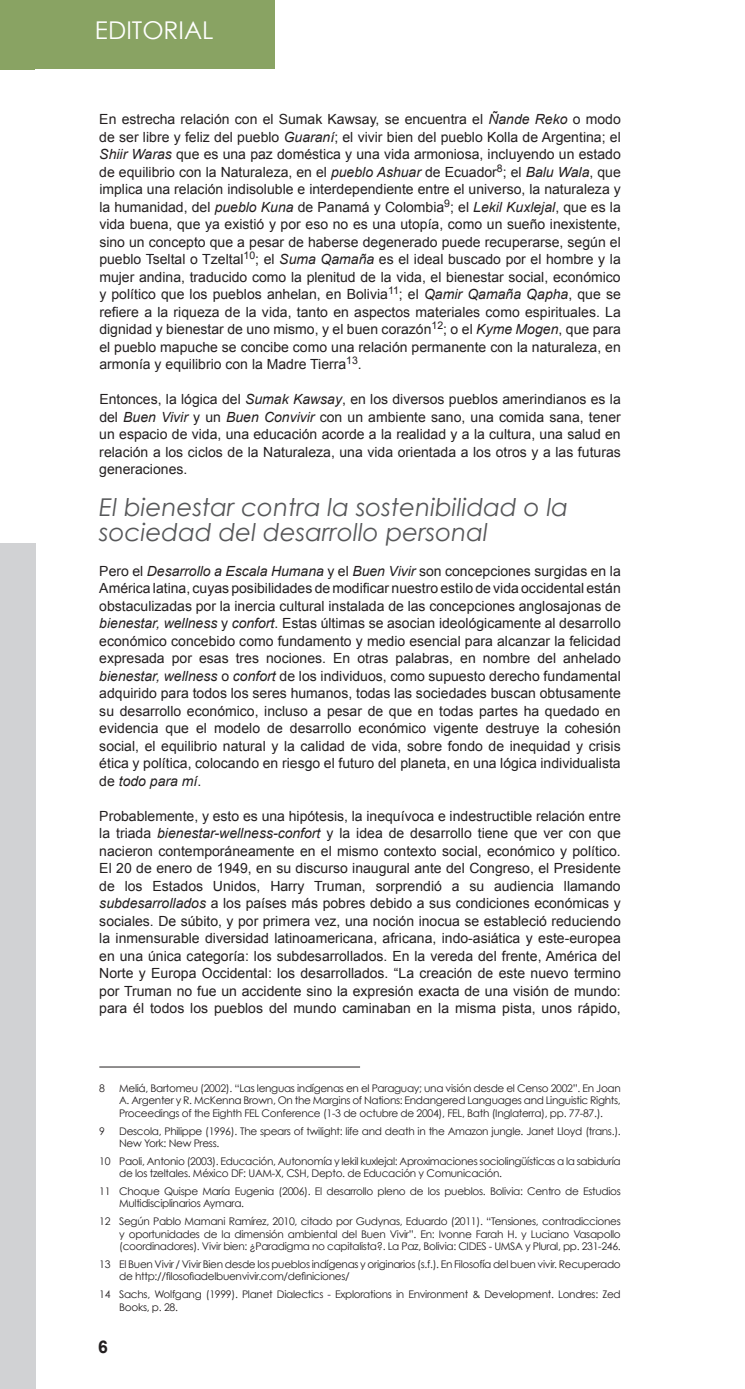
<style>
.page{position:relative;width:745px;height:1389px;background:#fff}
.page>*{position:absolute;margin:0;border:0;box-sizing:border-box;transform-origin:0 0}
.subtitulo_2{font:italic 24.5px/24.5px "Century Gothic";color:#57585a}
.t1{font:24.5px "Century Gothic";color:#fff}
.t2{font:700 17.5px "Arial";color:#231f20}
.contenidos{font:14px/17.5px "Arial";color:#231f20;text-align:justify}
.nota_pie_de_pagina{font:10.5px/12.6px "Century Gothic";letter-spacing:-.03em;color:#231f20}
.s1{font-style:italic}
</style>
<div class="page">
<div style="left:0;top:543px;width:36px;height:846px;background:#d1d2d4"></div>
<div style="left:0;top:0;width:274px;height:69px;background:#89a363"></div>
<hr style="left:99px;top:1067px;width:261px;height:1px;background:#231f20">
<p class="t1" style="left:95px;top:15px;width:120px">EDITORIAL</p>
<p class="contenidos" style="left:99px;top:111px;width:522px">En estrecha relación con el Sumak Kawsay, se encuentra el <span class="s1">Ñande Reko</span> o modo de ser libre y feliz del pueblo <span class="s1">Guaraní</span>; el vivir bien del pueblo Kolla de Argentina; el <span class="s1">Shiir Waras</span> que es una paz doméstica y una vida armoniosa, incluyendo un estado de equilibrio con la Naturaleza, en el <span class="s1">pueblo Ashuar</span> de Ecuador<sup>8</sup>; el <span class="s1">Balu Wala</span>, que implica una relación indisoluble e interdependiente entre el universo, la naturaleza y la humanidad, del <span class="s1">pueblo Kuna</span> de Panamá y Colombia<sup>9</sup>; el <span class="s1">Lekil Kuxlejal</span>, que es la vida buena, que ya existió y por eso no es una utopía, como un sueño inexistente, sino un concepto que a pesar de haberse degenerado puede recuperarse, según el pueblo Tseltal o Tzeltal<sup>10</sup>; el <span class="s1">Suma Qamaña</span> es el ideal buscado por el hombre y la mujer andina, traducido como la plenitud de la vida, el bienestar social, económico y político que los pueblos anhelan, en Bolivia<sup>11</sup>; el <span class="s1">Qamir Qamaña Qapha</span>, que se refiere a la riqueza de la vida, tanto en aspectos materiales como espirituales. La dignidad y bienestar de uno mismo, y el buen corazón<sup>12</sup>; o el <span class="s1">Kyme Mogen</span>, que para el pueblo mapuche se concibe como una relación permanente con la naturaleza, en armonía y equilibrio con la Madre Tierra<sup>13</sup>.</p>
<p class="contenidos" style="left:99px;top:391px;width:522px">Entonces, la lógica del <span class="s1">Sumak Kawsay</span>, en los diversos pueblos amerindianos es la del <span class="s1">Buen Vivir</span> y un <span class="s1">Buen Convivir</span> con un ambiente sano, una comida sana, tener un espacio de vida, una educación acorde a la realidad y a la cultura, una salud en relación a los ciclos de la Naturaleza, una vida orientada a los otros y a las futuras generaciones.</p>
<p class="subtitulo_2" style="left:99px;top:495px;width:470px">El bienestar contra la sostenibilidad o la sociedad del desarrollo personal</p>
<p class="contenidos" style="left:99px;top:562px;width:522px">Pero el <span class="s1">Desarrollo a Escala Humana</span> y el <span class="s1">Buen Vivir</span> son concepciones surgidas en la América latina, cuyas posibilidades de modificar nuestro estilo de vida occidental están obstaculizadas por la inercia cultural instalada de las concepciones anglosajonas de <span class="s1">bienestar, wellness</span> y <span class="s1">confort</span>. Estas últimas se asocian ideológicamente al desarrollo económico concebido como fundamento y medio esencial para alcanzar la felicidad expresada por esas tres nociones. En otras palabras, en nombre del anhelado <span class="s1">bienestar, wellness</span> o <span class="s1">confort</span> de los individuos, como supuesto derecho fundamental adquirido para todos los seres humanos, todas las sociedades buscan obtusamente su desarrollo económico, incluso a pesar de que en todas partes ha quedado en evidencia que el modelo de desarrollo económico vigente destruye la cohesión social, el equilibrio natural y la calidad de vida, sobre fondo de inequidad y crisis ética y política, colocando en riesgo el futuro del planeta, en una lógica individualista de <span class="s1">todo para mí</span>.</p>
<p class="contenidos" style="left:99px;top:807px;width:522px">Probablemente, y esto es una hipótesis, la inequívoca e indestructible relación entre la triada <span class="s1">bienestar-wellness-confort</span> y la idea de desarrollo tiene que ver con que nacieron contemporáneamente en el mismo contexto social, económico y político.<br>El 20 de enero de 1949, en su discurso inaugural ante del Congreso, el Presidente de los Estados Unidos, Harry Truman, sorprendió a su audiencia llamando <span class="s1">subdesarrollados</span> a los países más pobres debido a sus condiciones económicas y sociales. De súbito, y por primera vez, una noción inocua se estableció reduciendo la inmensurable diversidad latinoamericana, africana, indo-asiática y este-europea en una única categoría: los subdesarrollados. En la vereda del frente, América del Norte y Europa Occidental: los desarrollados. “La creación de este nuevo termino por Truman no fue un accidente sino la expresión exacta de una visión de mundo: para él todos los pueblos del mundo caminaban en la misma pista, unos rápido,</p>
<p class="nota_pie_de_pagina" style="left:99px;top:1081px;width:7px">8</p>
<p class="nota_pie_de_pagina" style="left:119px;top:1081px;width:503px;text-align:justify">Meliá, Bartomeu (2002). “Las lenguas indígenas en el Paraguay; una visión desde el Censo 2002”. En Joan A. Argenter y R. McKenna Brown, On the Margins of Nations: Endangered Languages and Linguistic Rights, Proceedings of the Eighth FEL Conference (1-3 de octubre de 2004), FEL, Bath (Inglaterra), pp. 77-87.).</p>
<p class="nota_pie_de_pagina" style="left:99px;top:1124px;width:7px">9</p>
<p class="nota_pie_de_pagina" style="left:119px;top:1124px;width:502px">Descola, Philippe (1996). The spears of twilight: life and death in the Amazon jungle. Janet Lloyd (trans.).<br>New York: New Press.</p>
<p class="nota_pie_de_pagina" style="left:119px;top:1154px;width:502px;text-indent:-20px">10 Paoli, Antonio (2003). Educación, Autonomía y lekil kuxlejal: Aproximaciones sociolingüísticas a la sabiduría de los tzeltales. México DF: UAM-X, CSH, Depto. de Educación y Comunicación.</p>
<p class="nota_pie_de_pagina" style="left:119px;top:1185px;width:503px;text-indent:-20px">11 Choque Quispe María Eugenia (2006). El desarrollo pleno de los pueblos. Bolivia: Centro de Estudios<br>Multidisciplinarios Aymara.</p>
<p class="nota_pie_de_pagina" style="left:119px;top:1215px;width:503px;text-align:justify;text-indent:-20px">12 Según Pablo Mamani Ramírez, 2010, citado por Gudynas, Eduardo (2011). “Tensiones, contradicciones y oportunidades de la dimensión ambiental del Buen Vivir”. En: Ivonne Farah H. y Luciano Vasapollo (coordinadores). Vivir bien: ¿Paradigma no capitalista?. La Paz, Bolivia: CIDES - UMSA y Plural, pp. 231-246.</p>
<p class="nota_pie_de_pagina" style="left:119px;top:1257px;width:503px;text-indent:-20px">13 El Buen Vivir / Vivir Bien desde los pueblos indígenas y originarios (s.f.). En Filosofía del buen vivir. Recuperado de http://filosofiadelbuenvivir.com/definiciones/</p>
<p class="nota_pie_de_pagina" style="left:119px;top:1288px;width:503px;text-indent:-20px">14 Sachs, Wolfgang (1999). Planet Dialectics - Explorations in Environment &amp; Development. Londres: Zed<br>Books, p. 28.</p>
<p class="t2" style="left:98px;top:1335px;width:11px">6</p>
</div>
